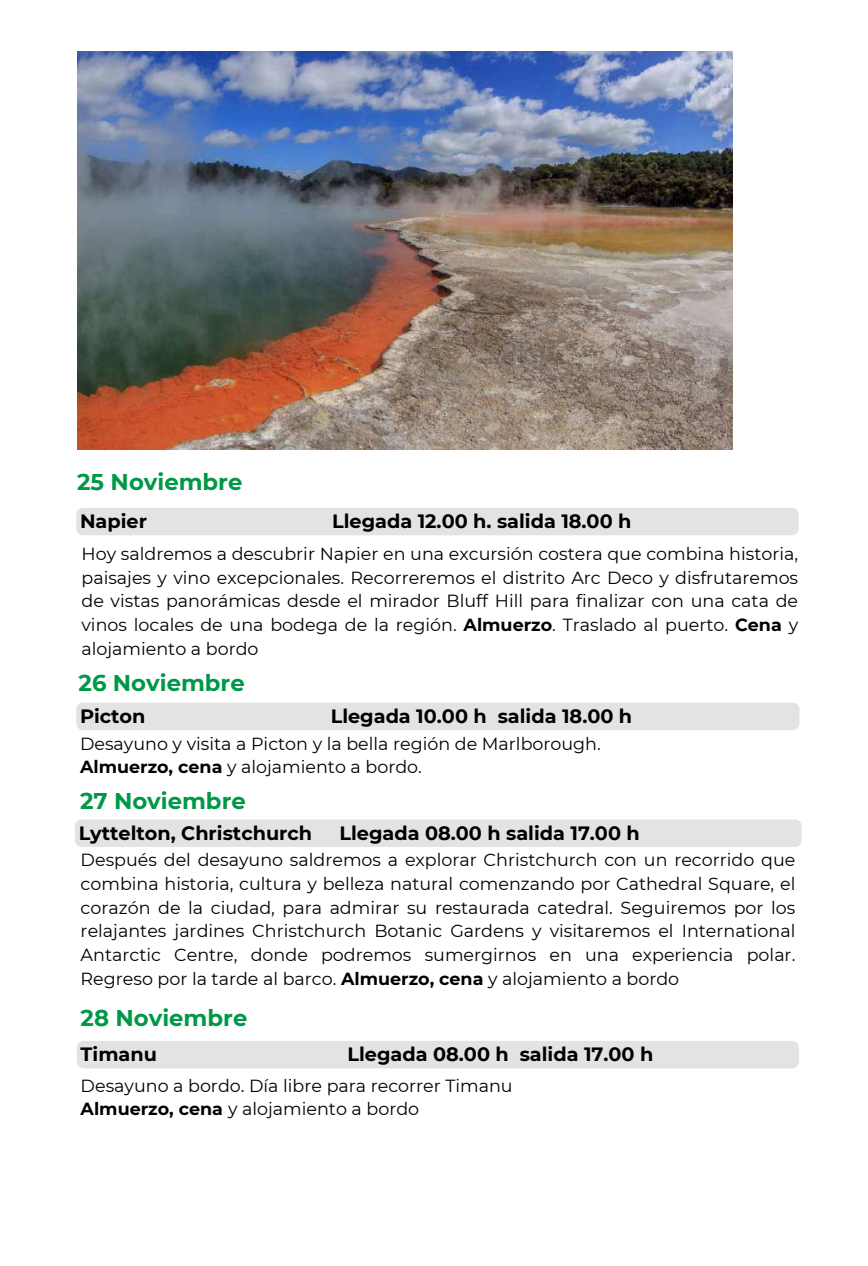
<style>
.page{position:relative;width:868px;height:1266px;background:#fff}
.page>*{position:absolute;margin:0;border:0;box-sizing:border-box;transform-origin:0 0}
.t1{font:700 22.75px "Montserrat";color:#009846}
.t2{font:700 19.25px "Montserrat";color:#000}
.t3{font:17.5px/23.6px "Montserrat";color:#000;text-align:justify}
.s1{font-weight:700}
</style>
<div class="page">
<img style="left:77px;top:51px;width:655px;height:398px">
<div style="left:76px;top:508px;width:722px;height:27px;background:#e3e3e3"></div>
<div style="left:76px;top:703px;width:723px;height:27px;background:#e3e3e3"></div>
<div style="left:75px;top:819px;width:726px;height:27px;background:#e3e3e3"></div>
<div style="left:77px;top:1041px;width:722px;height:27px;background:#e3e3e3"></div>
<h1 class="t1" style="left:77px;top:468px;width:167px">25 Noviembre</h1>
<p class="t2" style="left:80px;top:509px;width:68px">Napier</p>
<p class="t2" style="left:332px;top:509px;width:301px">Llegada 12.00 h. salida 18.00 h</p>
<p class="t3" style="left:81px;top:542px;width:718px">Hoy saldremos a descubrir Napier en una excursión costera que combina historia, paisajes y vino excepcionales. Recorreremos el distrito Arc Deco y disfrutaremos de vistas panorámicas desde el mirador Bluff Hill para finalizar con una cata de vinos locales de una bodega de la región. <span class="s1">Almuerzo</span>. Traslado al puerto. <span class="s1">Cena</span> y alojamiento a bordo</p>
<h1 class="t1" style="left:79px;top:669px;width:168px">26 Noviembre</h1>
<p class="t2" style="left:80px;top:704px;width:67px">Picton</p>
<p class="t2" style="left:331px;top:704px;width:303px">Llegada 10.00 h salida 18.00 h</p>
<p class="t3" style="left:80px;top:731px;width:522px">Desayuno y visita a Picton y la bella región de Marlborough.<br><span class="s1">Almuerzo, cena</span> y alojamiento a bordo.</p>
<h1 class="t1" style="left:80px;top:786px;width:167px">27 Noviembre</h1>
<p class="t2" style="left:79px;top:821px;width:235px">Lyttelton, Christchurch</p>
<p class="t2" style="left:339px;top:821px;width:302px">Llegada 08.00 h salida 17.00 h</p>
<p class="t3" style="left:81px;top:848px;width:716px">Después del desayuno saldremos a explorar Christchurch con un recorrido que combina historia, cultura y belleza natural comenzando por Cathedral Square, el corazón de la ciudad, para admirar su restaurada catedral. Seguiremos por los relajantes jardines Christchurch Botanic Gardens y visitaremos el International Antarctic Centre, donde podremos sumergirnos en una experiencia polar.<br>Regreso por la tarde al barco. <span class="s1">Almuerzo, cena</span> y alojamiento a bordo</p>
<h1 class="t1" style="left:81px;top:1003px;width:168px">28 Noviembre</h1>
<p class="t2" style="left:81px;top:1042px;width:78px">Timanu</p>
<p class="t2" style="left:347px;top:1042px;width:307px">Llegada 08.00 h salida 17.00 h</p>
<p class="t3" style="left:81px;top:1073px;width:433px">Desayuno a bordo. Día libre para recorrer Timanu<br><span class="s1">Almuerzo, cena</span> y alojamiento a bordo</p>
</div>
